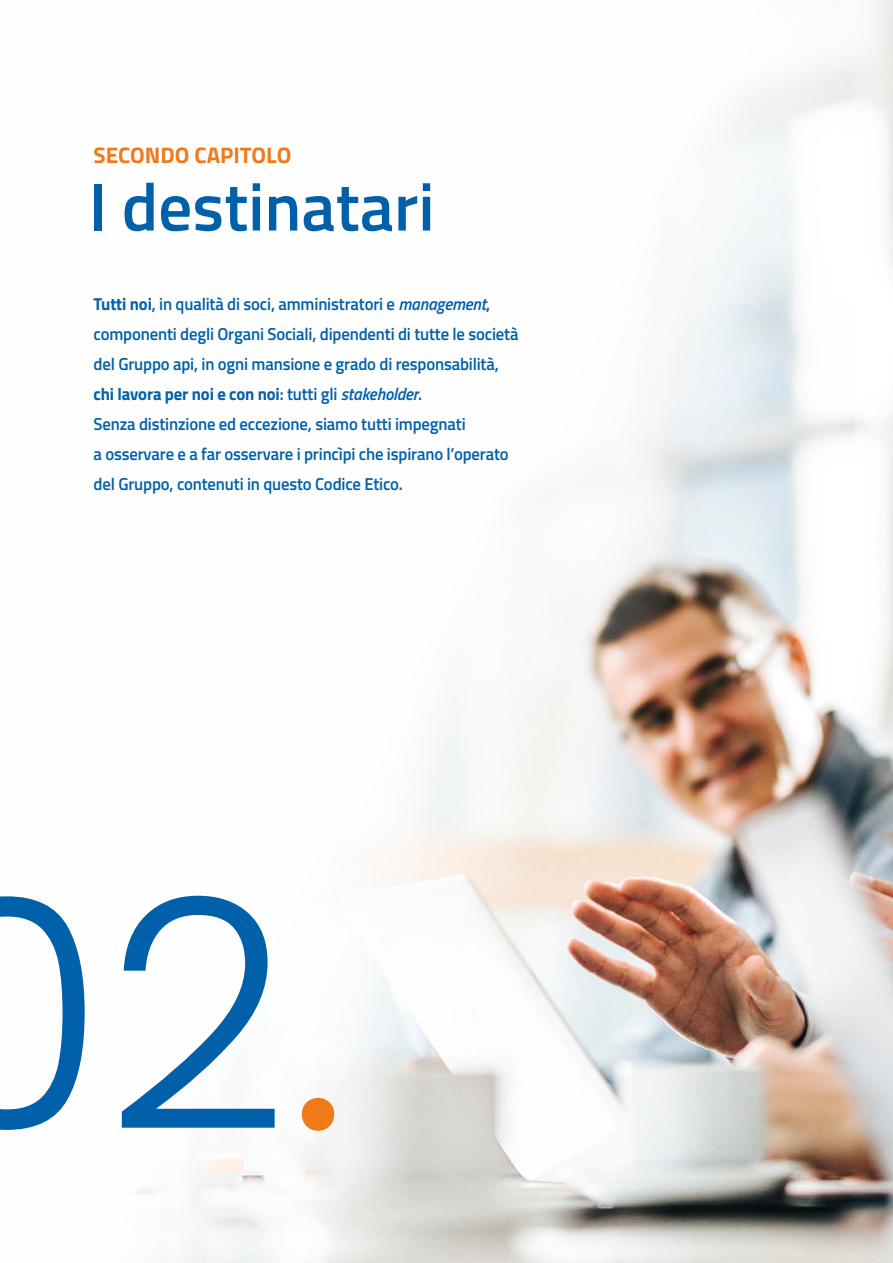
<style>
.page{position:relative;width:893px;height:1263px;background:#fff}
.page>*{position:absolute;margin:0;border:0;box-sizing:border-box;transform-origin:0 0}
.t1{font:300 320.25px "Poppins";color:#0060aa}
.t2{font:600 67.5px "Titillium Web";color:#0060aa}
.t3{font:700 22.5px "Titillium Web";color:#ef7a1a}
.t4{font:600 17.25px/30px "Titillium Web";letter-spacing:-.01em;color:#0060aa}
.t5{font:700 17.25px "Titillium Web";letter-spacing:-.01em;color:#0060aa}
.s1{font-weight:700}
.s2{font-style:italic}
.s3{font-weight:600}
.s4{font-weight:600;font-style:italic}
.s5{color:#fff}
.s6{color:#ef7a1a}
</style>
<div class="page">
<img style="left:139px;top:0;width:754px;height:1263px">
<p class="t3" style="left:94px;top:138px;width:199px">SECONDO CAPITOLO</p>
<p class="t2" style="left:89px;top:156px;width:347px">I destinatari</p>
<p class="t4" style="left:94px;top:288px;width:427px"><span class="s1">Tutti noi</span>, in qualità di soci, amministratori e <span class="s2">management</span>, componenti degli Organi Sociali, dipendenti di tutte le società del Gruppo api, in ogni mansione e grado di responsabilità,</p>
<p class="t5" style="left:94px;top:381px;width:330px">chi lavora per noi e con noi<span class="s3">: tutti gli</span> <span class="s4">stakeholder</span><span class="s3">.</span></p>
<p class="t4" style="left:94px;top:408px;width:417px">Senza distinzione ed eccezione, siamo tutti impegnati<br>a osservare e a far osservare i princìpi che ispirano l’operato</p>
<p class="t4" style="left:94px;top:468px;width:311px">del Gruppo, contenuti in questo Codice Etico.</p>
<p class="t1" style="left:-92px;top:831px;width:440px">0<span class="s5">2</span><span class="s6">.</span></p>
</div>
